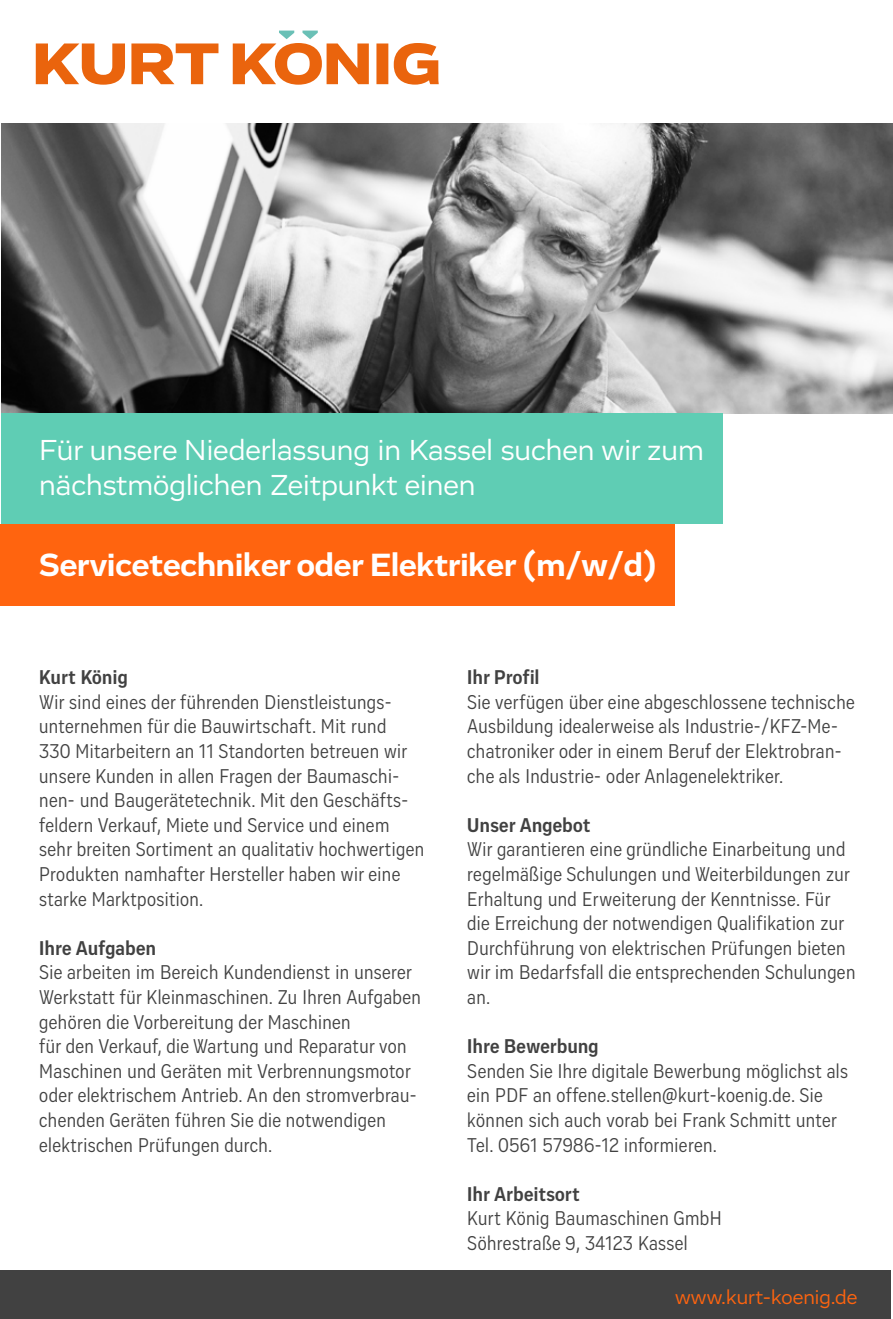
<style>
.page{position:relative;width:893px;height:1319px;background:#fff}
.page>*{position:absolute;margin:0;border:0;box-sizing:border-box;transform-origin:0 0}
.t1{font:700 33px "Vito";color:#fff}
.t2{font:29.7px/35.7px "Vito";color:#fff}
.t3{font:20.55px/24.6px "Vito Condensed";letter-spacing:.02em;color:#414141}
.t4{font:700 20.55px "Vito Condensed";letter-spacing:.02em;color:#414141}
.t5{font:20.55px "Vito";color:#ff640f}
</style>
<div class="page">
<img style="left:1px;top:123px;width:892px;height:290px">
<div style="left:0;top:1270px;width:891px;height:48px;background:#414141"></div>
<svg style="left:36px;top:31px;width:403px;height:54px"></svg>
<div style="left:1px;top:413px;width:722px;height:111px;background:#5fcdb4"></div>
<div style="left:1px;top:524px;width:673px;height:81px;background:#ff640f"></div>
<h2 class="t2" style="left:39px;top:431px;width:666px">Für unsere Niederlassung in Kassel suchen wir zum nächstmöglichen Zeitpunkt einen</h2>
<h1 class="t1" style="left:39px;top:544px;width:619px">Servicetechniker oder Elektriker (m/w/d)</h1>
<p class="t4" style="left:39px;top:664px;width:90px">Kurt König</p>
<p class="t3" style="left:39px;top:689px;width:386px">Wir sind eines der führenden Dienstleistungs&shy;unternehmen für die Bauwirtschaft. Mit rund<br>330 Mitarbeitern an 11 Standorten betreuen wir unsere Kunden in allen Fragen der Baumaschi&shy;nen- und Baugerätetechnik. Mit den Geschäfts&shy;feldern Verkauf, Miete und Service und einem sehr breiten Sortiment an qualitativ hochwertigen Produkten namhafter Hersteller haben wir eine starke Marktposition.</p>
<p class="t4" style="left:39px;top:935px;width:118px">Ihre Aufgaben</p>
<p class="t3" style="left:39px;top:959px;width:383px">Sie arbeiten im Bereich Kundendienst in unserer Werkstatt für Kleinmaschinen. Zu Ihren Aufgaben gehören die Vorbereitung der Maschinen<br>für den Verkauf, die Wartung und Reparatur von Maschinen und Geräten mit Verbrennungsmotor oder elektrischem Antrieb. An den stromverbrau&shy;chenden Geräten führen Sie die notwendigen elektrischen Prüfungen durch.</p>
<p class="t4" style="left:467px;top:664px;width:74px">Ihr Profil</p>
<p class="t3" style="left:467px;top:689px;width:389px">Sie verfügen über eine abgeschlossene technische Ausbildung idealerweise als Industrie-/KFZ-Me&shy;chatroniker oder in einem Beruf der Elektrobran&shy;che als Industrie- oder Anlagenelektriker.</p>
<p class="t4" style="left:467px;top:812px;width:124px">Unser Angebot</p>
<p class="t3" style="left:467px;top:837px;width:390px">Wir garantieren eine gründliche Einarbeitung und regelmäßige Schulungen und Weiterbildungen zur Erhaltung und Erweiterung der Kenntnisse. Für die Erreichung der notwendigen Qualifikation zur Durchführung von elektrischen Prüfungen bieten wir im Bedarfsfall die entsprechenden Schulungen an.</p>
<p class="t4" style="left:467px;top:1033px;width:133px">Ihre Bewerbung</p>
<p class="t3" style="left:467px;top:1058px;width:382px">Senden Sie Ihre digitale Bewerbung möglichst als ein PDF an offene.stellen@kurt-koenig.de. Sie können sich auch vorab bei Frank Schmitt unter Tel. 0561 57986-12 informieren.</p>
<p class="t4" style="left:467px;top:1181px;width:114px">Ihr Arbeitsort</p>
<p class="t3" style="left:467px;top:1205px;width:256px">Kurt König Baumaschinen GmbH<br>Söhrestraße 9, 34123 Kassel</p>
<p class="t5" style="left:675px;top:1284px;width:184px">www.kurt-koenig.de</p>
</div>
